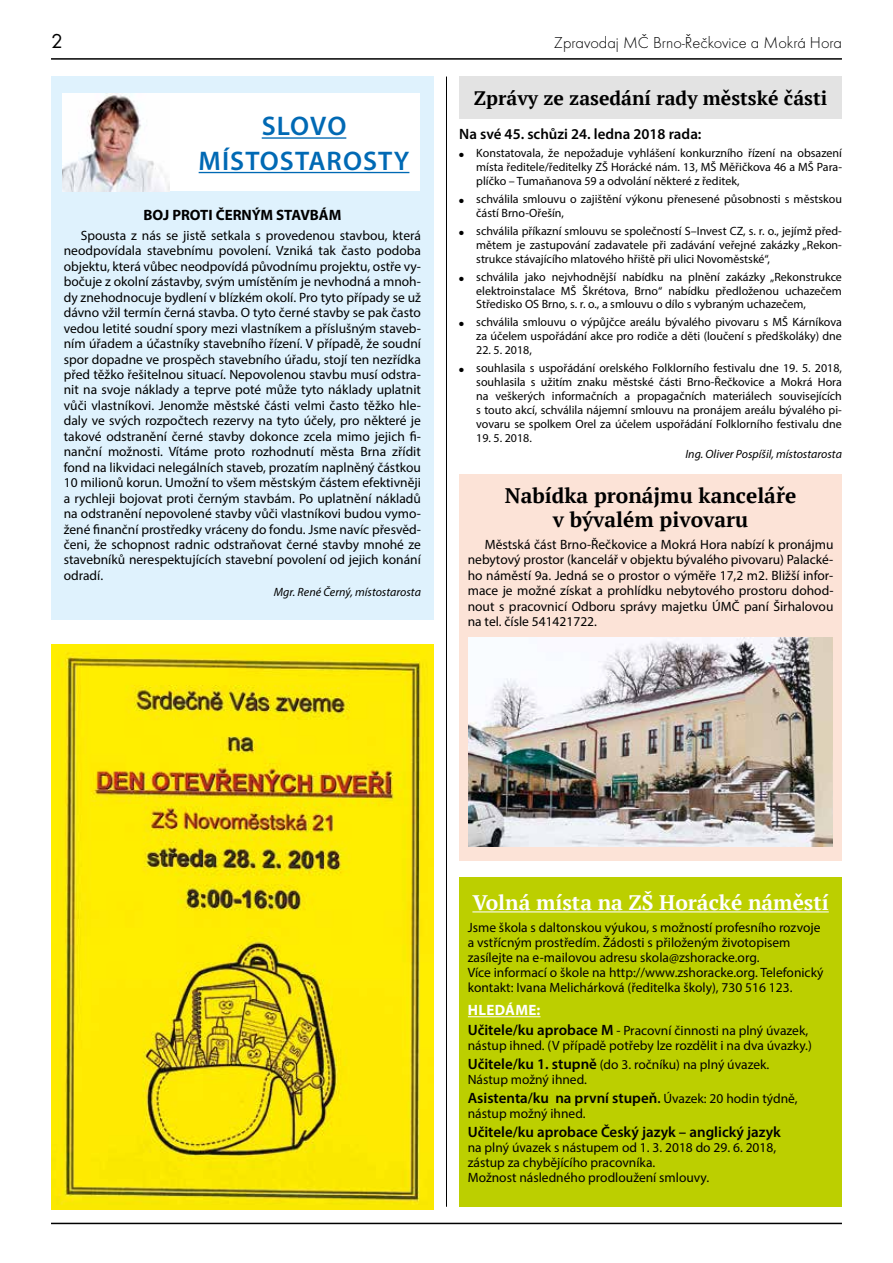
<style>
.page{position:relative;width:893px;height:1263px;background:#fff}
.page>*{position:absolute;margin:0;border:0;box-sizing:border-box;transform-origin:0 0}
.t1{font:600 27px/34.5px "Myriad Pro";letter-spacing:.04em;color:#0069b4;text-align:center}
.t2{font:700 21px/24px "PT Serif";color:#000;text-align:center}
.t3{font:700 21px "PT Serif";color:#fff}
.t4{font:21px "Futura TOT";color:#000}
.t5{font:700 19.5px "PT Serif";color:#000}
.t6{font:16.5px "Futura TOT Ligh";color:#000}
.t7{font:600 15px "Myriad Pro";color:#000}
.t8{font:700 15px "Myriad Pro";color:#000}
.t9{font:700 15px "Myriad Pro";color:#fff}
.t10{font:13.5px/15.5px "Myriad Pro";color:#000}
.t11{font:12px/13.8px "Myriad Pro";color:#000;text-align:justify}
.t12{font:italic 12px "Myriad Pro";color:#000}
.s1{font-weight:600;font-size:15px}
.s2{font-size:13.5px}
.s3{font-weight:400;font-size:13.5px}
</style>
<div class="page">
<hr style="left:51px;top:58px;width:791px;height:2px;background:#000">
<hr style="left:51px;top:1223px;width:791px;height:1px;background:#000">
<div style="left:51px;top:77px;width:383px;height:543px;background:#dff2fd"></div>
<div style="left:63px;top:94px;width:357px;height:97px;background:#fff"></div>
<hr style="left:262px;top:137px;width:84px;height:2px;background:#0069b4">
<hr style="left:199px;top:172px;width:210px;height:1px;background:#0069b4">
<img style="left:63px;top:94px;width:107px;height:97px">
<div style="left:459px;top:77px;width:383px;height:42px;background:#e3e3e3"></div>
<hr style="left:446px;top:77px;width:1px;height:1130px;background:#000">
<div style="left:459px;top:474px;width:383px;height:387px;background:#fce3d7"></div>
<img style="left:469px;top:637px;width:364px;height:209px">
<img style="left:51px;top:644px;width:383px;height:566px">
<div style="left:459px;top:877px;width:383px;height:330px;background:#bccf00"></div>
<hr style="left:472px;top:911px;width:357px;height:1px;background:#fff">
<hr style="left:468px;top:1016px;width:72px;height:1px;background:#fff">
<h2 class="t4" style="left:51px;top:28px;width:13px">2</h2>
<p class="t6" style="left:554px;top:33px;width:289px">Zpravodaj MČ Brno-Řečkovice a Mokrá Hora</p>
<h3 class="t5" style="left:474px;top:86px;width:355px">Zprávy ze zasedání rady městské části</h3>
<h1 class="t1" style="left:199px;top:108px;width:212px">SLOVO<br>MÍSTOSTAROSTY</h1>
<p class="t7" style="left:459px;top:124px;width:244px">Na své 45. schůzi 24. ledna 2018 rada:</p>
<p class="t11" style="left:476px;top:146px;width:367px;text-indent:-17px">● Konstatovala, že nepožaduje vyhlášení konkurzního řízení na obsazení místa ředitele/ředitelky ZŠ Horácké nám. 13, MŠ Měřičkova 46 a MŠ Para&shy;plíčko – Tumaňanova 59 a odvolání některé z ředitek,</p>
<p class="t11" style="left:476px;top:192px;width:367px;text-indent:-17px">● schválila smlouvu o zajištění výkonu přenesené působnosti s městskou částí Brno-Ořešín,</p>
<p class="t11" style="left:476px;top:224px;width:367px;text-indent:-17px">● schválila příkazní smlouvu se společností S–Invest CZ, s. r. o., jejímž před&shy;mětem je zastupování zadavatele při zadávání veřejné zakázky „Rekon&shy;strukce stávajícího mlatového hřiště při ulici Novoměstské“,</p>
<p class="t11" style="left:476px;top:269px;width:367px;text-indent:-17px">● schválila jako nejvhodnější nabídku na plnění zakázky „Rekonstrukce elektroinstalace MŠ Škrétova, Brno“ nabídku předloženou uchazečem Středisko OS Brno, s. r. o., a smlouvu o dílo s vybraným uchazečem,</p>
<p class="t11" style="left:459px;top:315px;width:384px;text-align:right">● schválila smlouvu o výpůjčce areálu bývalého pivovaru s MŠ Kárníkova za účelem uspořádání akce pro rodiče a děti (loučení s předškoláky) dne</p>
<p class="t11" style="left:476px;top:343px;width:57px">22. 5. 2018,</p>
<p class="t11" style="left:476px;top:361px;width:367px;text-indent:-17px">● souhlasila s uspořádání orelského Folklorního festivalu dne 19. 5. 2018, souhlasila s užitím znaku městské části Brno-Řečkovice a Mokrá Hora na veškerých informačních a propagačních materiálech souvisejících s touto akcí, schválila nájemní smlouvu na pronájem areálu bývalého pi&shy;vovaru se spolkem Orel za účelem uspořádání Folklorního festivalu dne</p>
<p class="t11" style="left:476px;top:430px;width:57px">19. 5. 2018.</p>
<p class="t12" style="left:685px;top:447px;width:158px">Ing. Oliver Pospíšil, místostarosta</p>
<p class="t8" style="left:143px;top:205px;width:200px">BOJ PROTI ČERNÝM STAVBÁM</p>
<p class="t10" style="left:64px;top:228px;width:359px;text-align:justify;text-indent:17px">Spousta z nás se jistě setkala s provedenou stavbou, která neodpovídala stavebnímu povolení. Vzniká tak často podoba objektu, která vůbec neodpovídá původnímu projektu, ostře vy&shy;bočuje z okolní zástavby, svým umístěním je nevhodná a mnoh&shy;dy znehodnocuje bydlení v blízkém okolí. Pro tyto případy se už dávno vžil termín černá stavba. O tyto černé stavby se pak často vedou letité soudní spory mezi vlastníkem a příslušným staveb&shy;ním úřadem a účastníky stavebního řízení. V případě, že soudní spor dopadne ve prospěch stavebního úřadu, stojí ten nezřídka před těžko řešitelnou situací. Nepovolenou stavbu musí odstra&shy;nit na svoje náklady a teprve poté může tyto náklady uplatnit vůči vlastníkovi. Jenomže městské části velmi často těžko hle&shy;daly ve svých rozpočtech rezervy na tyto účely, pro některé je takové odstranění černé stavby dokonce zcela mimo jejich fi&shy;nanční možnosti. Vítáme proto rozhodnutí města Brna zřídit fond na likvidaci nelegálních staveb, prozatím naplněný částkou 10 milionů korun. Umožní to všem městským částem efektivněji a rychleji bojovat proti černým stavbám. Po uplatnění nákladů na odstranění nepovolené stavby vůči vlastníkovi budou vymo&shy;žené finanční prostředky vráceny do fondu. Jsme navíc přesvěd&shy;čeni, že schopnost radnic odstraňovat černé stavby mnohé ze stavebníků nerespektujících stavební povolení od jejich konání odradí.</p>
<p class="t12" style="left:274px;top:585px;width:149px">Mgr. René Černý, místostarosta</p>
<h2 class="t2" style="left:505px;top:483px;width:293px">Nabídka pronájmu kanceláře v bývalém pivovaru</h2>
<p class="t10" style="left:468px;top:536px;width:367px;text-align:justify;text-indent:17px">Městská část Brno-Řečkovice a Mokrá Hora nabízí k pronájmu nebytový prostor (kancelář v objektu bývalého pivovaru) Palacké&shy;ho náměstí 9a. Jedná se o prostor o výměře 17,2 m2. Bližší infor&shy;mace je možné získat a prohlídku nebytového prostoru dohod&shy;nout s pracovnicí Odboru správy majetku ÚMČ paní Širhalovou na tel. čísle 541421722.</p>
<h2 class="t3" style="left:472px;top:889px;width:358px">Volná místa na ZŠ Horácké náměstí</h2>
<p class="t10" style="left:468px;top:919px;width:357px;line-height:15px">Jsme škola s daltonskou výukou, s možností profesního rozvoje a vstřícným prostředím. Žádosti s přiloženým životopisem zasílejte na e-mailovou adresu skola@zshoracke.org.<br>Více informací o škole na http://www.zshoracke.org. Telefonický kontakt: Ivana Melichárková (ředitelka školy), 730 516 123.</p>
<p class="t9" style="left:468px;top:1000px;width:49px">HLEDÁME</p>
<p class="t9" style="left:537px;top:1000px;width:5px">:</p>
<p class="t10" style="left:468px;top:1022px;width:346px;line-height:15px"><span class="s1">Učitele/ku aprobace M</span> - Pracovní činnosti na plný úvazek, nástup ihned. (V případě potřeby lze rozdělit i na dva úvazky.)</p>
<p class="t10" style="left:468px;top:1056px;width:303px;line-height:15px"><span class="s1">Učitele/ku 1. stupně</span> (do 3. ročníku) na plný úvazek.<br>Nástup možný ihned.</p>
<p class="t7" style="left:468px;top:1088px;width:331px">Asistenta/ku na první stupeň<span class="s2">.</span> <span class="s3">Úvazek: 20 hodin týdně,</span></p>
<p class="t10" style="left:468px;top:1105px;width:119px">nástup možný ihned.</p>
<p class="t7" style="left:468px;top:1123px;width:315px">Učitele/ku aprobace Český jazyk – anglický jazyk</p>
<p class="t10" style="left:468px;top:1140px;width:310px;line-height:15px">na plný úvazek s nástupem od 1. 3. 2018 do 29. 6. 2018, zástup za chybějícího pracovníka.<br>Možnost následného prodloužení smlouvy.</p>
</div>
